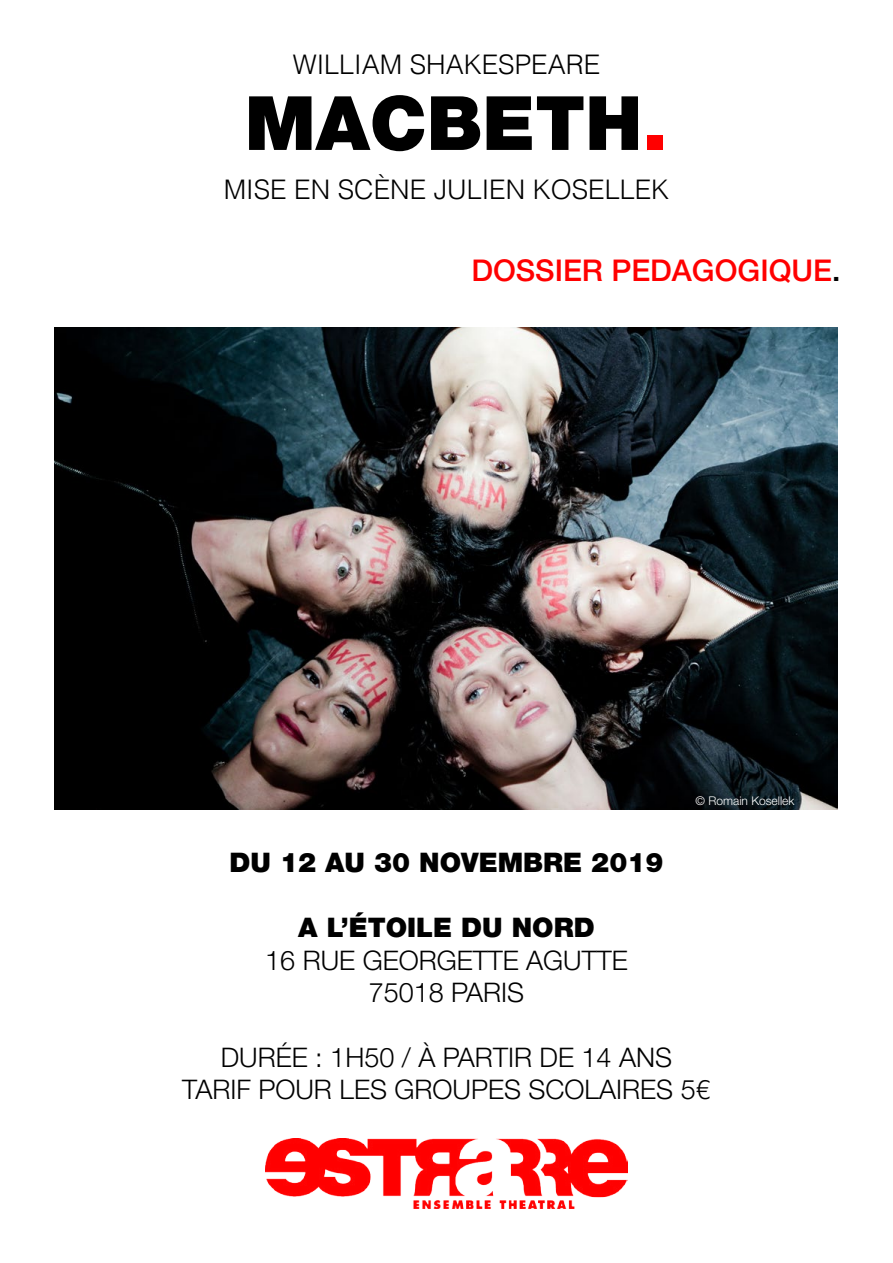
<style>
.page{position:relative;width:893px;height:1263px;background:#fff}
.page>*{position:absolute;margin:0;border:0;box-sizing:border-box;transform-origin:0 0}
.t1{font:900 75px "Helvetica Neue";color:#000}
.t2{font:500 30px "Helvetica Neue";color:#f00}
.t3{font:300 27px/32.4px "Helvetica Neue";color:#000;text-align:center}
.t4{font:300 27px "Helvetica";color:#000}
.t5{font:900 27px "Helvetica Neue";color:#000}
.t6{font:300 12px "Helvetica Neue";color:#fff}
.s1{color:#f00}
.s2{color:#000}
</style>
<div class="page">
<img style="left:54px;top:328px;width:783px;height:481px">
<img style="left:265px;top:1138px;width:363px;height:71px">
<p class="t4" style="left:293px;top:48px;width:309px">WILLIAM SHAKESPEARE</p>
<h1 class="t1" style="left:245px;top:78px;width:424px">MACBETH<span class="s1">.</span></h1>
<p class="t4" style="left:224px;top:172px;width:447px">MISE EN SCÈNE JULIEN KOSELLEK</p>
<p class="t2" style="left:471px;top:252px;width:370px">DOSSIER PEDAGOGIQUE<span class="s2">.</span></p>
<p class="t6" style="left:696px;top:793px;width:100px">© Romain Kosellek</p>
<p class="t5" style="left:230px;top:847px;width:435px">DU 12 AU 30 NOVEMBRE 2019</p>
<p class="t5" style="left:298px;top:911px;width:298px">A L’ÉTOILE DU NORD</p>
<p class="t3" style="left:265px;top:943px;width:364px">16 RUE GEORGETTE AGUTTE<br>75018 PARIS</p>
<p class="t3" style="left:182px;top:1040px;width:530px">DURÉE : 1H50 / À PARTIR DE 14 ANS<br>TARIF POUR LES GROUPES SCOLAIRES 5€</p>
</div>
